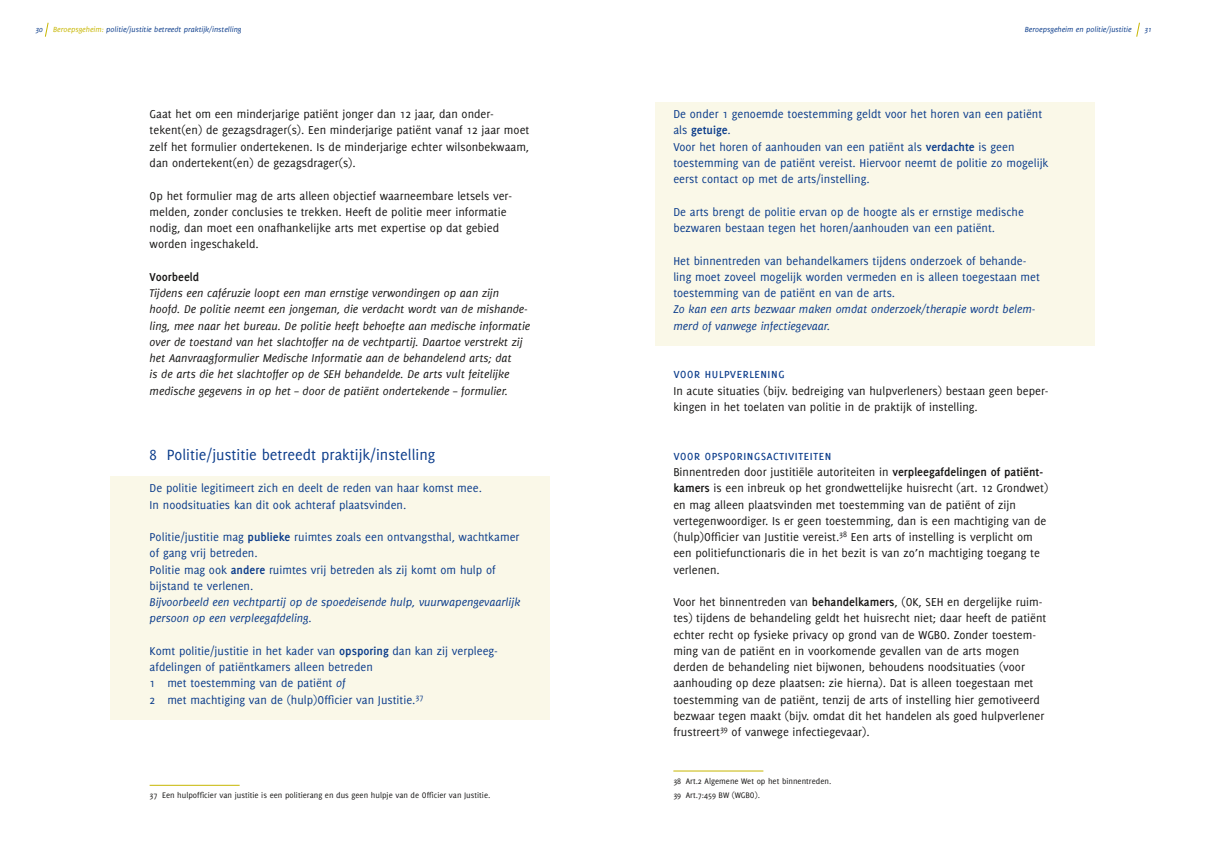
<style>
.page{position:relative;width:1205px;height:851px;background:#fff}
.page>*{position:absolute;margin:0;border:0;box-sizing:border-box;transform-origin:0 0}
.t1{font:16.25px "Delicious";color:#0b3c8b}
.t2{font:13.75px "Delicious Small Caps";color:#0b3c8b}
.t3{font:12.5px/16.2px "Delicious";color:#181716}
.t4{font:12.5px/16.2px "Delicious";color:#0b3c8b}
.t5{font:700 12.5px "Delicious";color:#181716}
.t6{font:italic 12.25px/16.2px "Delicious";color:#181716}
.t7{font:italic 12.25px/16.2px "Delicious";color:#0b3c8b}
.t8{font:8.75px/14.2px "Delicious";color:#181716}
.t9{font:italic 8.12px "Delicious";color:#0b3c8b}
.s1{color:#c7b600}
.s2{font-weight:700}
.s3{font-style:italic}
</style>
<div class="page">
<svg style="left:45px;top:22px;width:3px;height:15px"></svg>
<svg style="left:1136px;top:22px;width:4px;height:15px"></svg>
<div style="left:110px;top:476px;width:439px;height:243px;background:#faf8e8"></div>
<div style="left:656px;top:102px;width:438px;height:244px;background:#faf8e8"></div>
<hr style="left:150px;top:784px;width:90px;height:1px;background:#c7b600">
<hr style="left:673px;top:770px;width:90px;height:1px;background:#c7b600">
<p class="t9" style="left:35px;top:24px;width:9px">30</p>
<p class="t9" style="left:53px;top:24px;width:190px"><span class="s1">Beroepsgeheim:</span> politie/justitie betreedt praktijk/instelling</p>
<p class="t9" style="left:1025px;top:24px;width:108px">Beroepsgeheim en politie/justitie</p>
<p class="t9" style="left:1144px;top:24px;width:9px">31</p>
<p class="t3" style="left:150px;top:106px;width:381px">Gaat het om een minderjarige patiënt jonger dan 12 jaar, dan onder&shy;tekent(en) de gezagsdrager(s). Een minderjarige patiënt vanaf 12 jaar moet zelf het formulier ondertekenen. Is de minderjarige echter wilsonbekwaam, dan ondertekent(en) de gezagsdrager(s).</p>
<p class="t3" style="left:150px;top:187px;width:363px">Op het formulier mag de arts alleen objectief waarneembare letsels ver&shy;melden, zonder conclusies te trekken. Heeft de politie meer informatie nodig, dan moet een onafhankelijke arts met expertise op dat gebied worden ingeschakeld.</p>
<p class="t5" style="left:150px;top:269px;width:51px">Voorbeeld</p>
<p class="t6" style="left:150px;top:285px;width:382px">Tijdens een caféruzie loopt een man ernstige verwondingen op aan zijn hoofd. De politie neemt een jongeman, die verdacht wordt van de mishande&shy;ling, mee naar het bureau. De politie heeft behoefte aan medische informatie over de toestand van het slachtoffer na de vechtpartij. Daartoe verstrekt zij het Aanvraagformulier Medische Informatie aan de behandelend arts; dat<br>is de arts die het slachtoffer op de SEH behandelde. De arts vult feitelijke medische gegevens in op het – door de patiënt ondertekende – formulier.</p>
<h1 class="t1" style="left:150px;top:445px;width:287px">8 Politie/justitie betreedt praktijk/instelling</h1>
<p class="t4" style="left:150px;top:480px;width:334px">De politie legitimeert zich en deelt de reden van haar komst mee.<br>In noodsituaties kan dit ook achteraf plaatsvinden.</p>
<p class="t4" style="left:150px;top:528px;width:371px">Politie/justitie mag <span class="s2">publieke</span> ruimtes zoals een ontvangsthal, wachtkamer of gang vrij betreden.<br>Politie mag ook <span class="s2">andere</span> ruimtes vrij betreden als zij komt om hulp of bijstand te verlenen.</p>
<p class="t7" style="left:150px;top:594px;width:372px">Bijvoorbeeld een vechtpartij op de spoedeisende hulp, vuurwapengevaarlijk persoon op een verpleegafdeling.</p>
<p class="t4" style="left:150px;top:642px;width:348px">Komt politie/justitie in het kader van <span class="s2">opsporing</span> dan kan zij verpleeg&shy;afdelingen of patiëntkamers alleen betreden<br>1 met toestemming van de patiënt <span class="s3">of<br></span>2 met machtiging van de (hulp)Officier van Justitie.<sup>37</sup></p>
<p class="t8" style="left:150px;top:787px;width:342px">37 Een hulpofficier van justitie is een politierang en dus geen hulpje van de Officier van Justitie.</p>
<p class="t4" style="left:673px;top:106px;width:377px">De onder 1 genoemde toestemming geldt voor het horen van een patiënt als <span class="s2">getuige</span>.<br>Voor het horen of aanhouden van een patiënt als <span class="s2">verdachte</span> is geen toestemming van de patiënt vereist. Hiervoor neemt de politie zo mogelijk eerst contact op met de arts/instelling.</p>
<p class="t4" style="left:673px;top:203px;width:352px">De arts brengt de politie ervan op de hoogte als er ernstige medische bezwaren bestaan tegen het horen/aanhouden van een patiënt.</p>
<p class="t4" style="left:673px;top:252px;width:368px">Het binnentreden van behandelkamers tijdens onderzoek of behande&shy;ling moet zoveel mogelijk worden vermeden en is alleen toegestaan met toestemming van de patiënt en van de arts.</p>
<p class="t7" style="left:673px;top:301px;width:364px">Zo kan een arts bezwaar maken omdat onderzoek/therapie wordt belem&shy;merd of vanwege infectiegevaar.</p>
<p class="t2" style="left:673px;top:366px;width:113px">voor hulpverlening</p>
<p class="t3" style="left:673px;top:382px;width:377px">In acute situaties (bijv. bedreiging van hulpverleners) bestaan geen beper&shy;kingen in het toelaten van politie in de praktijk of instelling.</p>
<p class="t2" style="left:673px;top:447px;width:160px">voor opsporingsactiviteiten</p>
<p class="t3" style="left:673px;top:463px;width:376px">Binnentreden door justitiële autoriteiten in <span class="s2">verpleegafdelingen of patiënt&shy;kamers</span> is een inbreuk op het grondwettelijke huisrecht (art. 12 Grondwet) en mag alleen plaatsvinden met toestemming van de patiënt of zijn vertegenwoordiger. Is er geen toestemming, dan is een machtiging van de (hulp)Officier van Justitie vereist.<sup>38</sup> Een arts of instelling is verplicht om een politiefunctionaris die in het bezit is van zo’n machtiging toegang te verlenen.</p>
<p class="t3" style="left:673px;top:593px;width:374px">Voor het binnentreden van <span class="s2">behandelkamers</span>, (OK, SEH en dergelijke ruim&shy;tes) tijdens de behandeling geldt het huisrecht niet; daar heeft de patiënt echter recht op fysieke privacy op grond van de WGBO. Zonder toestem&shy;ming van de patiënt en in voorkomende gevallen van de arts mogen derden de behandeling niet bijwonen, behoudens noodsituaties (voor aanhouding op deze plaatsen: zie hierna). Dat is alleen toegestaan met toestemming van de patiënt, tenzij de arts of instelling hier gemotiveerd bezwaar tegen maakt (bijv. omdat dit het handelen als goed hulpverlener frustreert<sup>39</sup> of vanwege infectiegevaar).</p>
<p class="t8" style="left:673px;top:773px;width:159px">38 Art.2 Algemene Wet op het binnentreden.<br>39 Art.7:459 BW (WGBO).</p>
</div>
